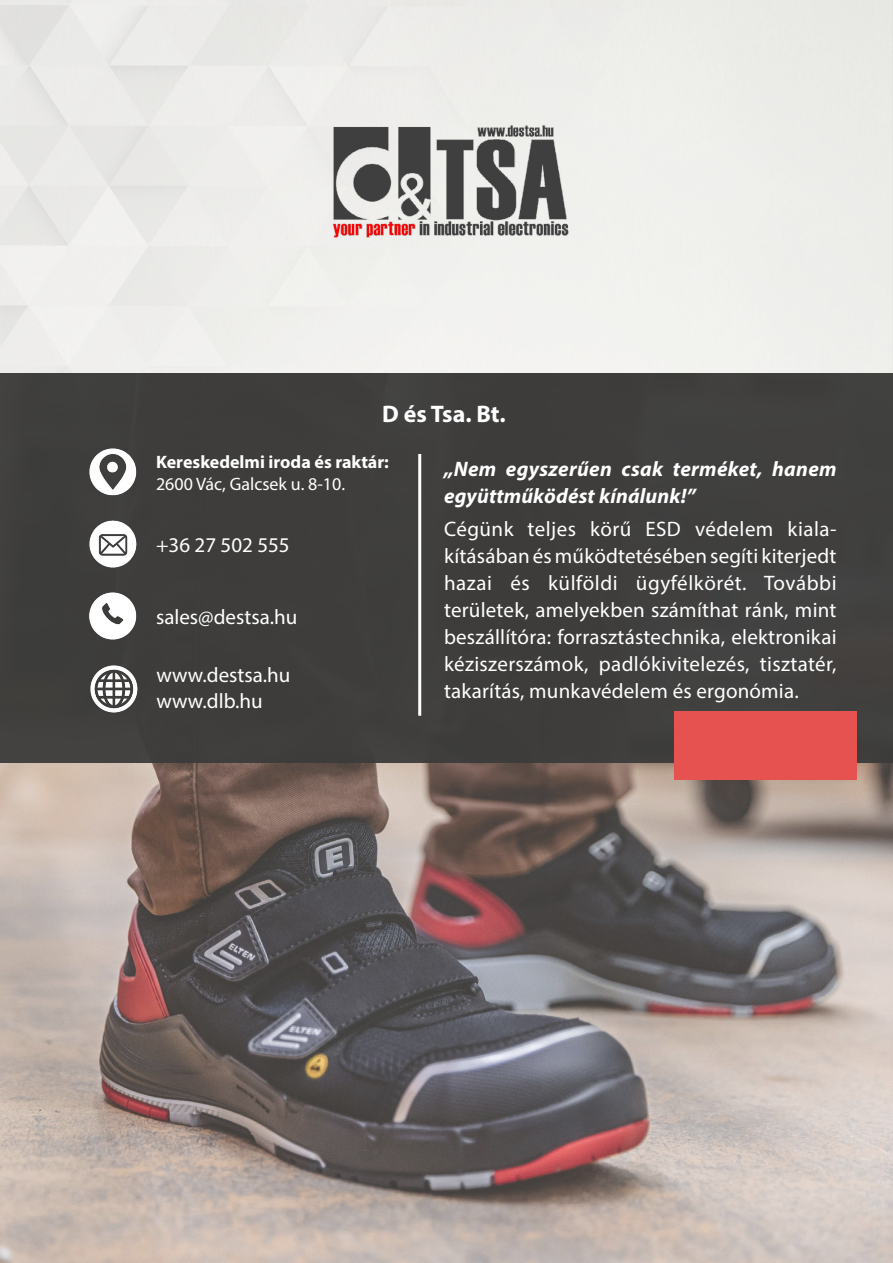
<style>
.page{position:relative;width:893px;height:1263px;background:#fff}
.page>*{position:absolute;margin:0;border:0;box-sizing:border-box;transform-origin:0 0}
.t1{font:700 24px "Myriad Pro";color:#fff}
.t2{font:21px/27px "Myriad Pro";letter-spacing:.01em;color:#fff}
.t3{font:italic 700 21px/27px "Myriad Pro";letter-spacing:.01em;color:#fff}
.t4{font:700 18px "Myriad Pro";color:#fff}
.t5{font:18px "Myriad Pro";color:#fff}
</style>
<div class="page">
<div style="left:0;top:0;width:628px;height:373px;background:#eeeeeb"></div>
<img style="left:0;top:762px;width:893px;height:501px">
<img style="left:322px;top:116px;width:256px;height:128px">
<div style="left:0;top:373px;width:893px;height:389px;background:#3c3c3b"></div>
<hr style="left:418px;top:454px;width:3px;height:262px;background:#fff">
<div style="left:675px;top:711px;width:182px;height:69px;background:#e5524f"></div>
<img style="left:89px;top:448px;width:48px;height:48px">
<img style="left:89px;top:520px;width:48px;height:48px">
<img style="left:89px;top:592px;width:48px;height:48px">
<img style="left:90px;top:665px;width:48px;height:48px">
<p class="t1" style="left:382px;top:399px;width:125px">D és Tsa. Bt.</p>
<p class="t4" style="left:156px;top:450px;width:234px">Kereskedelmi iroda és raktár:</p>
<p class="t5" style="left:156px;top:473px;width:191px">2600 Vác, Galcsek u. 8-10.</p>
<p class="t2" style="left:156px;top:531px;width:135px">+36 27 502 555</p>
<p class="t2" style="left:156px;top:603px;width:143px">sales@destsa.hu</p>
<p class="t2" style="left:156px;top:662px;width:136px;line-height:25.2px">www.destsa.hu www.dlb.hu</p>
<p class="t3" style="left:444px;top:454px;width:394px">„Nem egyszerűen csak terméket, hanem együttműködést kínálunk!”</p>
<p class="t2" style="left:444px;top:515px;width:394px;text-align:justify">Cégünk teljes körű ESD védelem kiala&shy;kításában és működtetésében segíti kiterjedt hazai és külföldi ügyfélkörét. További területek, amelyekben számíthat ránk, mint beszállítóra: forrasztástechnika, elektronikai kéziszerszámok, padlókivitelezés, tisztatér, takarítás, munkavédelem és ergonómia.</p>
</div>
